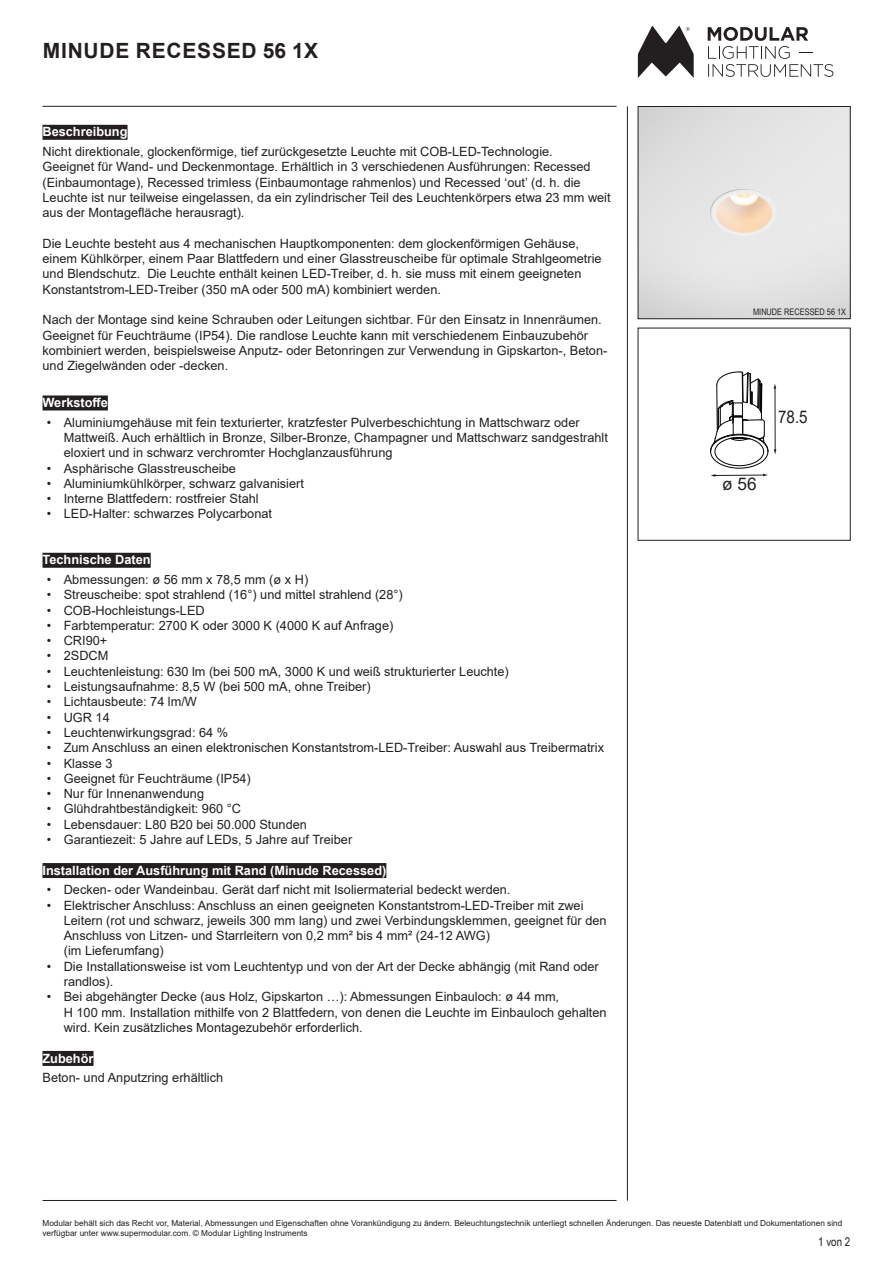
<style>
.page{position:relative;width:893px;height:1263px;background:#fff}
.page>*{position:absolute;margin:0;border:0;box-sizing:border-box;transform-origin:0 0}
.t1{font:700 21px "Arial";letter-spacing:.035em;color:#231f20}
.t2{font:17.4px "Arial";color:#231f20;scale:.87 1}
.t3{font:17.4px "Arial";color:#231f20}
.t4{font:12.75px/15.3px "Arial";color:#231f20}
.t5{font:700 12.75px "Arial";color:#fff}
.t6{font:12px "Arial Narrow";color:#231f20}
.t7{font:9px "Arial Narrow";color:#231f20}
.t8{font:8.25px/9.9px "Arial";color:#231f20}
</style>
<div class="page">
<div style="left:43px;top:125px;width:85px;height:15px;background:#231f20"></div>
<div style="left:43px;top:395px;width:65px;height:15px;background:#231f20"></div>
<div style="left:43px;top:553px;width:108px;height:15px;background:#231f20"></div>
<div style="left:43px;top:863px;width:343px;height:15px;background:#231f20"></div>
<div style="left:43px;top:1051px;width:51px;height:15px;background:#231f20"></div>
<hr style="left:43px;top:106px;width:574px;height:1px;background:#231f20">
<hr style="left:627px;top:106px;width:1px;height:1095px;background:#231f20">
<svg style="left:708px;top:27px;width:125px;height:50px"></svg>
<svg style="left:638px;top:26px;width:56px;height:52px"></svg>
<img style="left:640px;top:108px;width:208px;height:209px">
<div style="left:638px;top:106px;width:212px;height:213px;border:1px solid #231f20"></div>
<hr style="left:43px;top:1200px;width:574px;height:1px;background:#231f20">
<svg style="left:710px;top:371px;width:66px;height:106px"></svg>
<p class="t1" style="left:43px;top:36px;width:277px">MINUDE RECESSED 56 1X</p>
<p class="t5" style="left:43px;top:123px;width:87px">Beschreibung</p>
<p class="t4" style="left:43px;top:144px;width:570px">Nicht direktionale, glockenförmige, tief zurückgesetzte Leuchte mit COB-LED-Technologie.<br>Geeignet für Wand- und Deckenmontage. Erhältlich in 3 verschiedenen Ausführungen: Recessed (Einbaumontage), Recessed trimless (Einbaumontage rahmenlos) und Recessed ‘out’ (d. h. die Leuchte ist nur teilweise eingelassen, da ein zylindrischer Teil des Leuchtenkörpers etwa 23 mm weit aus der Montagefläche herausragt).</p>
<p class="t4" style="left:43px;top:236px;width:561px">Die Leuchte besteht aus 4 mechanischen Hauptkomponenten: dem glockenförmigen Gehäuse, einem Kühlkörper, einem Paar Blattfedern und einer Glasstreuscheibe für optimale Strahlgeometrie und Blendschutz. Die Leuchte enthält keinen LED-Treiber, d. h. sie muss mit einem geeigneten Konstantstrom-LED-Treiber (350 mA oder 500 mA) kombiniert werden.</p>
<p class="t4" style="left:43px;top:312px;width:566px">Nach der Montage sind keine Schrauben oder Leitungen sichtbar. Für den Einsatz in Innenräumen.<br>Geeignet für Feuchträume (IP54). Die randlose Leuchte kann mit verschiedenem Einbauzubehör kombiniert werden, beispielsweise Anputz- oder Betonringen zur Verwendung in Gipskarton-, Beton&shy;und Ziegelwänden oder -decken.</p>
<p class="t5" style="left:43px;top:394px;width:67px">Werkstoffe</p>
<p class="t4" style="left:64px;top:414px;width:546px;text-indent:-17px">• Aluminiumgehäuse mit fein texturierter, kratzfester Pulverbeschichtung in Mattschwarz oder<br>Mattweiß. Auch erhältlich in Bronze, Silber-Bronze, Champagner und Mattschwarz sandgestrahlt eloxiert und in schwarz verchromter Hochglanzausführung</p>
<p class="t4" style="left:47px;top:460px;width:191px">• Asphärische Glasstreuscheibe</p>
<p class="t4" style="left:47px;top:476px;width:259px">• Aluminiumkühlkörper, schwarz galvanisiert</p>
<p class="t4" style="left:47px;top:491px;width:213px">• Interne Blattfedern: rostfreier Stahl</p>
<p class="t4" style="left:47px;top:506px;width:227px">• LED-Halter: schwarzes Polycarbonat</p>
<p class="t5" style="left:43px;top:551px;width:110px">Technische Daten</p>
<p class="t4" style="left:47px;top:572px;width:263px">• Abmessungen: ø 56 mm x 78,5 mm (ø x H)</p>
<p class="t4" style="left:47px;top:587px;width:358px">• Streuscheibe: spot strahlend (16°) und mittel strahlend (28°)</p>
<p class="t4" style="left:47px;top:602px;width:159px">• COB-Hochleistungs-LED</p>
<p class="t4" style="left:47px;top:618px;width:348px">• Farbtemperatur: 2700 K oder 3000 K (4000 K auf Anfrage)</p>
<p class="t4" style="left:47px;top:633px;width:62px">• CRI90+</p>
<p class="t4" style="left:47px;top:648px;width:63px">• 2SDCM</p>
<p class="t4" style="left:47px;top:663px;width:464px">• Leuchtenleistung: 630 lm (bei 500 mA, 3000 K und weiß strukturierter Leuchte)</p>
<p class="t4" style="left:47px;top:679px;width:325px">• Leistungsaufnahme: 8,5 W (bei 500 mA, ohne Treiber)</p>
<p class="t4" style="left:47px;top:694px;width:152px">• Lichtausbeute: 74 lm/W</p>
<p class="t4" style="left:47px;top:709px;width:65px">• UGR 14</p>
<p class="t4" style="left:47px;top:725px;width:183px">• Leuchtenwirkungsgrad: 64 %</p>
<p class="t4" style="left:47px;top:740px;width:559px">• Zum Anschluss an einen elektronischen Konstantstrom-LED-Treiber: Auswahl aus Treibermatrix</p>
<p class="t4" style="left:47px;top:755px;width:67px">• Klasse 3</p>
<p class="t4" style="left:47px;top:771px;width:206px">• Geeignet für Feuchträume (IP54)</p>
<p class="t4" style="left:47px;top:786px;width:159px">• Nur für Innenanwendung</p>
<p class="t4" style="left:47px;top:801px;width:196px">• Glühdrahtbeständigkeit: 960 °C</p>
<p class="t4" style="left:47px;top:816px;width:262px">• Lebensdauer: L80 B20 bei 50.000 Stunden</p>
<p class="t4" style="left:47px;top:832px;width:307px">• Garantiezeit: 5 Jahre auf LEDs, 5 Jahre auf Treiber</p>
<p class="t5" style="left:43px;top:861px;width:345px">Installation der Ausführung mit Rand (Minude Recessed)</p>
<p class="t4" style="left:47px;top:882px;width:465px">• Decken- oder Wandeinbau. Gerät darf nicht mit Isoliermaterial bedeckt werden.</p>
<p class="t4" style="left:64px;top:897px;width:544px;text-indent:-17px">• Elektrischer Anschluss: Anschluss an einen geeigneten Konstantstrom-LED-Treiber mit zwei Leitern (rot und schwarz, jeweils 300 mm lang) und zwei Verbindungsklemmen, geeignet für den Anschluss von Litzen- und Starrleitern von 0,2 mm² bis 4 mm² (24-12 AWG)<br>(im Lieferumfang)</p>
<p class="t4" style="left:64px;top:958px;width:537px;text-indent:-17px">• Die Installationsweise ist vom Leuchtentyp und von der Art der Decke abhängig (mit Rand oder randlos).</p>
<p class="t4" style="left:64px;top:989px;width:544px;text-indent:-17px">• Bei abgehängter Decke (aus Holz, Gipskarton …): Abmessungen Einbauloch: ø 44 mm,<br>H 100 mm. Installation mithilfe von 2 Blattfedern, von denen die Leuchte im Einbauloch gehalten wird. Kein zusätzliches Montagezubehör erforderlich.</p>
<p class="t5" style="left:43px;top:1049px;width:53px">Zubehör</p>
<p class="t4" style="left:43px;top:1070px;width:182px">Beton- und Anputzring erhältlich</p>
<p class="t7" style="left:753px;top:305px;width:95px">MINUDE RECESSED 56 1X</p>
<p class="t3" style="left:722px;top:472px;width:36px">ø 56</p>
<p class="t2" style="left:778px;top:405px;width:35px">78.5</p>
<p class="t8" style="left:43px;top:1218px;width:801px">Modular behält sich das Recht vor, Material, Abmessungen und Eigenschaften ohne Vorankündigung zu ändern. Beleuchtungstechnik unterliegt schnellen Änderungen. Das neueste Datenblatt und Dokumentationen sind verfügbar unter www.supermodular.com. © Modular Lighting Instruments</p>
<p class="t6" style="left:818px;top:1233px;width:34px">1 von 2</p>
</div>
